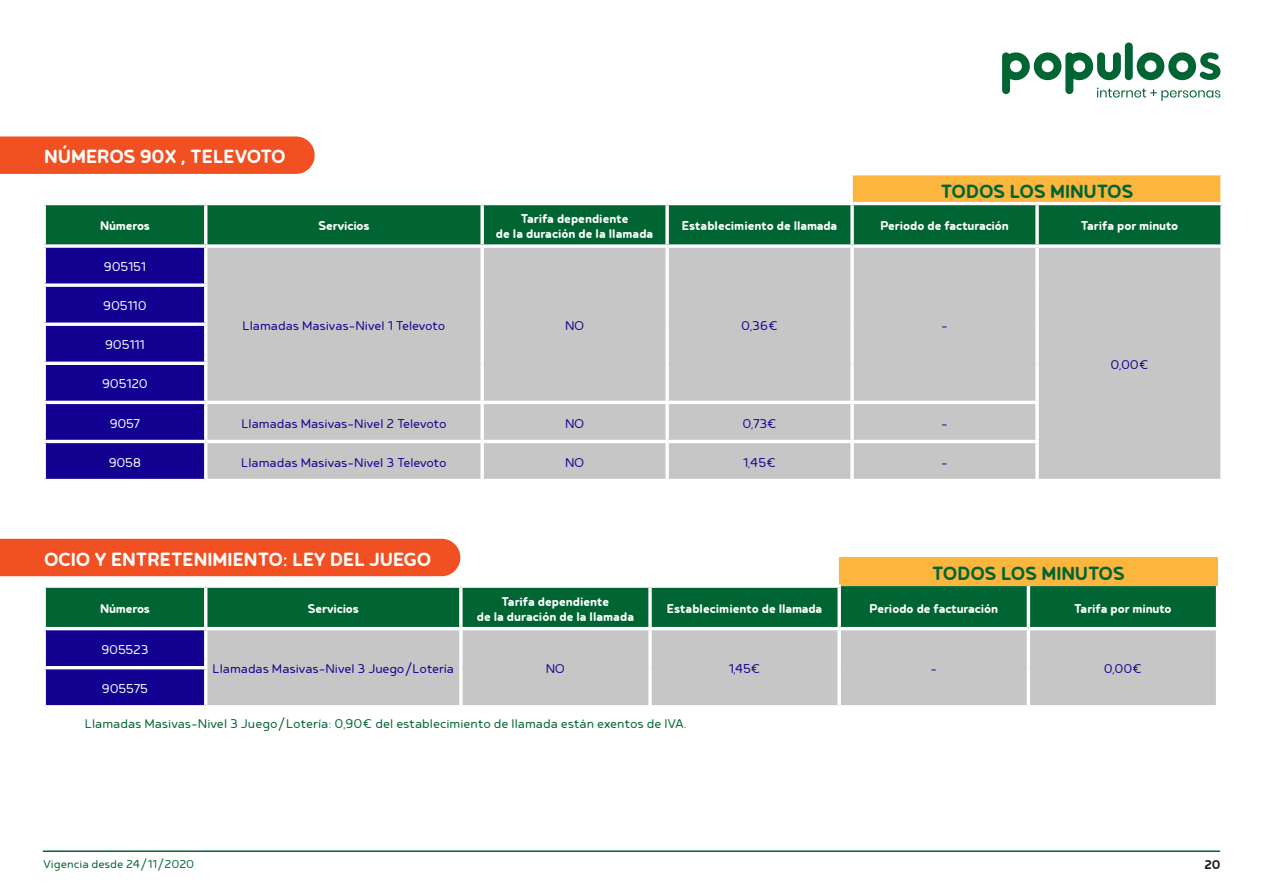
<style>
.page{position:relative;width:1263px;height:893px;background:#fff}
.page>*{position:absolute;margin:0;border:0;box-sizing:border-box;transform-origin:0 0}
.t1{font:600 22.5px "Betm Rounded";color:#fff}
.Table_Paragraph{font:600 22.5px "Betm Rounded";letter-spacing:-.005em;color:#006533}
.Table_Paragraph-2{font:600 15px/15px "Betm Rounded";color:#fff;text-align:center}
.Table_Paragraph-3{font:300 15px "Betm Rounded";letter-spacing:-.01em;color:#130291}
.t2{font:300 15px "Betm Rounded";color:#006533}
.Table_Paragraph-4{font:300 15px "Betm Rounded";letter-spacing:-.01em;color:#fff}
.t3{font:600 15px "Betm Rounded";color:#231f20}
.t4{font:300 13.5px "Betm Rounded";color:#006533}
</style>
<div class="page">
<hr style="left:43px;top:850px;width:1177px;height:2px;background:#006533">
<svg style="left:1002px;top:43px;width:218px;height:58px"></svg>
<div style="left:852px;top:175px;width:370px;height:29px;background:#fcb53d"></div>
<div style="left:46px;top:205px;width:1174px;height:39px;background:#006533"></div>
<div style="left:46px;top:248px;width:158px;height:231px;background:#130291"></div>
<div style="left:207px;top:248px;width:1013px;height:231px;background:#c6c6c6"></div>
<hr style="left:204px;top:205px;width:3px;height:39px;background:#fff">
<svg style="left:480px;top:205px;width:4px;height:39px"></svg>
<hr style="left:667px;top:202px;width:187px;height:3px;background:#fff">
<svg style="left:665px;top:205px;width:4px;height:39px"></svg>
<svg style="left:850px;top:205px;width:4px;height:39px"></svg>
<svg style="left:1035px;top:205px;width:4px;height:39px"></svg>
<svg style="left:1220px;top:205px;width:2px;height:39px"></svg>
<svg style="left:44px;top:244px;width:162px;height:4px"></svg>
<svg style="left:206px;top:244px;width:276px;height:4px"></svg>
<svg style="left:482px;top:244px;width:185px;height:4px"></svg>
<svg style="left:480px;top:248px;width:4px;height:37px"></svg>
<svg style="left:667px;top:244px;width:185px;height:4px"></svg>
<svg style="left:665px;top:248px;width:4px;height:37px"></svg>
<svg style="left:852px;top:244px;width:185px;height:4px"></svg>
<svg style="left:850px;top:248px;width:4px;height:37px"></svg>
<svg style="left:1037px;top:244px;width:185px;height:4px"></svg>
<svg style="left:1035px;top:248px;width:4px;height:37px"></svg>
<svg style="left:1220px;top:248px;width:1px;height:37px"></svg>
<svg style="left:44px;top:283px;width:163px;height:4px"></svg>
<svg style="left:480px;top:285px;width:4px;height:39px"></svg>
<svg style="left:665px;top:285px;width:4px;height:39px"></svg>
<svg style="left:850px;top:285px;width:4px;height:39px"></svg>
<svg style="left:1035px;top:285px;width:4px;height:39px"></svg>
<svg style="left:1220px;top:285px;width:1px;height:39px"></svg>
<hr style="left:43px;top:323px;width:164px;height:3px;background:#fff">
<svg style="left:480px;top:324px;width:4px;height:39px"></svg>
<svg style="left:665px;top:324px;width:4px;height:39px"></svg>
<svg style="left:850px;top:324px;width:4px;height:39px"></svg>
<svg style="left:1035px;top:324px;width:4px;height:39px"></svg>
<svg style="left:1220px;top:324px;width:2px;height:39px"></svg>
<hr style="left:43px;top:362px;width:164px;height:3px;background:#fff">
<svg style="left:480px;top:363px;width:4px;height:38px"></svg>
<svg style="left:665px;top:363px;width:4px;height:38px"></svg>
<svg style="left:850px;top:363px;width:4px;height:38px"></svg>
<svg style="left:1035px;top:363px;width:4px;height:38px"></svg>
<svg style="left:1220px;top:363px;width:2px;height:39px"></svg>
<hr style="left:43px;top:401px;width:163px;height:3px;background:#fff">
<hr style="left:206px;top:401px;width:276px;height:3px;background:#fff">
<hr style="left:482px;top:401px;width:185px;height:3px;background:#fff">
<svg style="left:480px;top:404px;width:4px;height:36px"></svg>
<hr style="left:667px;top:401px;width:185px;height:3px;background:#fff">
<svg style="left:665px;top:404px;width:4px;height:36px"></svg>
<hr style="left:852px;top:401px;width:187px;height:3px;background:#fff">
<svg style="left:850px;top:404px;width:4px;height:36px"></svg>
<svg style="left:1035px;top:404px;width:4px;height:36px"></svg>
<svg style="left:1220px;top:402px;width:2px;height:39px"></svg>
<hr style="left:43px;top:440px;width:163px;height:3px;background:#fff">
<hr style="left:206px;top:440px;width:276px;height:3px;background:#fff">
<hr style="left:482px;top:440px;width:185px;height:3px;background:#fff">
<svg style="left:480px;top:443px;width:4px;height:36px"></svg>
<hr style="left:667px;top:440px;width:185px;height:3px;background:#fff">
<svg style="left:665px;top:443px;width:4px;height:36px"></svg>
<hr style="left:852px;top:440px;width:187px;height:3px;background:#fff">
<svg style="left:850px;top:443px;width:4px;height:36px"></svg>
<svg style="left:1035px;top:443px;width:4px;height:36px"></svg>
<svg style="left:1220px;top:441px;width:2px;height:38px"></svg>
<hr style="left:851px;top:175px;width:2px;height:27px;background:#fff">
<svg style="left:1220px;top:175px;width:2px;height:27px"></svg>
<hr style="left:854px;top:202px;width:183px;height:3px;background:#fff">
<hr style="left:1037px;top:202px;width:187px;height:3px;background:#fff">
<div style="left:839px;top:557px;width:378px;height:29px;background:#fcb53d"></div>
<div style="left:46px;top:586px;width:1170px;height:41px;background:#006533"></div>
<div style="left:46px;top:630px;width:158px;height:75px;background:#130291"></div>
<div style="left:207px;top:630px;width:1009px;height:75px;background:#c6c6c6"></div>
<svg style="left:44px;top:586px;width:162px;height:2px"></svg>
<svg style="left:206px;top:586px;width:255px;height:2px"></svg>
<hr style="left:204px;top:588px;width:3px;height:39px;background:#fff">
<svg style="left:461px;top:586px;width:189px;height:2px"></svg>
<svg style="left:459px;top:588px;width:4px;height:39px"></svg>
<svg style="left:650px;top:584px;width:191px;height:4px"></svg>
<svg style="left:648px;top:588px;width:4px;height:39px"></svg>
<svg style="left:837px;top:588px;width:4px;height:39px"></svg>
<hr style="left:1027px;top:586px;width:3px;height:41px;background:#fff">
<hr style="left:459px;top:630px;width:4px;height:38px;background:#f3f3f3">
<svg style="left:648px;top:630px;width:4px;height:38px"></svg>
<svg style="left:837px;top:630px;width:4px;height:38px"></svg>
<hr style="left:1027px;top:630px;width:3px;height:38px;background:#fff">
<hr style="left:43px;top:666px;width:164px;height:3px;background:#fff">
<svg style="left:459px;top:668px;width:4px;height:37px"></svg>
<svg style="left:648px;top:668px;width:4px;height:37px"></svg>
<svg style="left:837px;top:668px;width:4px;height:37px"></svg>
<hr style="left:1027px;top:668px;width:3px;height:37px;background:#fff">
<div style="left:0;top:136px;width:315px;height:38px;background:#f05022"></div>
<div style="left:0;top:539px;width:460px;height:37px;background:#f05022"></div>
<p class="t1" style="left:44px;top:143px;width:243px">NÚMEROS 90X , TELEVOTO</p>
<p class="Table_Paragraph" style="left:941px;top:177px;width:194px">TODOS LOS MINUTOS</p>
<p class="Table_Paragraph-2" style="left:100px;top:218px;width:51px">Números</p>
<p class="Table_Paragraph-2" style="left:318px;top:218px;width:53px">Servicios</p>
<p class="Table_Paragraph-2" style="left:496px;top:210px;width:159px">Tarifa dependiente<br>de la duración de la llamada</p>
<p class="Table_Paragraph-2" style="left:682px;top:218px;width:157px">Establecimiento de llamada</p>
<p class="Table_Paragraph-2" style="left:880px;top:218px;width:130px">Periodo de facturación</p>
<p class="Table_Paragraph-2" style="left:1081px;top:218px;width:99px">Tarifa por minuto</p>
<p class="Table_Paragraph-4" style="left:104px;top:258px;width:44px">905151</p>
<p class="Table_Paragraph-4" style="left:103px;top:297px;width:45px">905110</p>
<p class="Table_Paragraph-4" style="left:105px;top:336px;width:41px">905111</p>
<p class="Table_Paragraph-4" style="left:102px;top:375px;width:47px">905120</p>
<p class="Table_Paragraph-4" style="left:110px;top:415px;width:32px">9057</p>
<p class="Table_Paragraph-3" style="left:241px;top:415px;width:207px">Llamadas Masivas-Nivel 2 Televoto</p>
<p class="Table_Paragraph-3" style="left:565px;top:415px;width:21px">NO</p>
<p class="Table_Paragraph-3" style="left:742px;top:415px;width:36px">0,73€</p>
<p class="Table_Paragraph-3" style="left:941px;top:415px;width:8px">-</p>
<p class="Table_Paragraph-4" style="left:109px;top:454px;width:34px">9058</p>
<p class="Table_Paragraph-3" style="left:241px;top:454px;width:207px">Llamadas Masivas-Nivel 3 Televoto</p>
<p class="Table_Paragraph-3" style="left:565px;top:454px;width:21px">NO</p>
<p class="Table_Paragraph-3" style="left:743px;top:454px;width:35px">1,45€</p>
<p class="Table_Paragraph-3" style="left:941px;top:454px;width:8px">-</p>
<p class="Table_Paragraph-3" style="left:243px;top:317px;width:204px">Llamadas Masivas-Nivel 1 Televoto</p>
<p class="Table_Paragraph-3" style="left:565px;top:317px;width:21px">NO</p>
<p class="Table_Paragraph-3" style="left:741px;top:317px;width:38px">0,36€</p>
<p class="Table_Paragraph-3" style="left:941px;top:317px;width:8px">-</p>
<p class="Table_Paragraph-3" style="left:1110px;top:356px;width:40px">0,00€</p>
<p class="t1" style="left:44px;top:545px;width:389px">OCIO Y ENTRETENIMIENTO: LEY DEL JUEGO</p>
<p class="Table_Paragraph" style="left:932px;top:559px;width:194px">TODOS LOS MINUTOS</p>
<p class="Table_Paragraph-2" style="left:100px;top:600px;width:51px">Números</p>
<p class="Table_Paragraph-2" style="left:308px;top:600px;width:53px">Servicios</p>
<p class="Table_Paragraph-2" style="left:477px;top:593px;width:159px">Tarifa dependiente<br>de la duración de la llamada</p>
<p class="Table_Paragraph-2" style="left:667px;top:600px;width:157px">Establecimiento de llamada</p>
<p class="Table_Paragraph-2" style="left:869px;top:600px;width:130px">Periodo de facturación</p>
<p class="Table_Paragraph-2" style="left:1074px;top:600px;width:99px">Tarifa por minuto</p>
<p class="Table_Paragraph-4" style="left:101px;top:641px;width:49px">905523</p>
<p class="Table_Paragraph-3" style="left:212px;top:660px;width:243px">Llamadas Masivas-Nivel 3 Juego/Lotería</p>
<p class="Table_Paragraph-3" style="left:546px;top:660px;width:21px">NO</p>
<p class="Table_Paragraph-3" style="left:729px;top:660px;width:33px">1,45€</p>
<p class="Table_Paragraph-3" style="left:930px;top:660px;width:8px">-</p>
<p class="Table_Paragraph-3" style="left:1104px;top:660px;width:40px">0,00€</p>
<p class="Table_Paragraph-4" style="left:102px;top:680px;width:48px">905575</p>
<p class="t2" style="left:85px;top:715px;width:603px">Llamadas Masivas-Nivel 3 Juego/Lotería: 0,90€ del establecimiento de llamada están exentos de IVA.</p>
<p class="t4" style="left:43px;top:856px;width:153px">Vigencia desde 24/11/2020</p>
<p class="t3" style="left:1204px;top:855px;width:18px">20</p>
</div>
